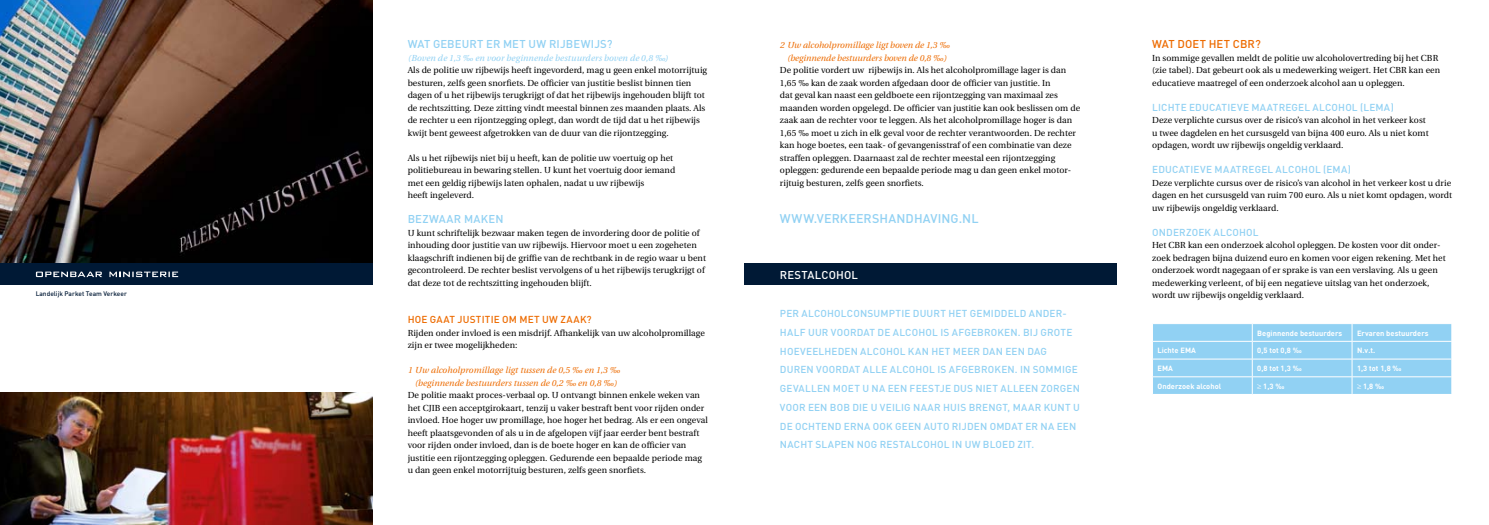
<style>
.page{position:relative;width:1489px;height:525px;background:#fff}
.page>*{position:absolute;margin:0;border:0;box-sizing:border-box;transform-origin:0 0}
.t1{font:500 12.5px "DIN";letter-spacing:.005em;color:#91d1f3}
.t2{font:500 11.25px "DIN";letter-spacing:.015em;color:#91d1f3}
.t3{font:500 11.25px "DIN";letter-spacing:.01em;color:#ed6b00}
.t4{font:500 11.25px "DIN";letter-spacing:.02em;color:#fff}
.t5{font:500 10px/18.8px "DIN";letter-spacing:.015em;color:#91d1f3}
.t6{font:500 10px "DIN";letter-spacing:.025em;color:#ed6b00}
.t7{font:8.75px/12.5px "Utopia";letter-spacing:.005em;color:#000}
.t8{font:italic 8.75px/12.5px "Utopia";color:#ed6b00;text-align:center}
.t9{font:italic 8.75px "Utopia";letter-spacing:.015em;color:#91d1f3}
.t10{font:700 7.5px "DIN";letter-spacing:.005em;color:#fff}
.t11{font:500 6.5px "DIN";letter-spacing:-.005em;color:#001935}
</style>
<div class="page">
<svg style="left:1152px;top:323px;width:300px;height:71px;background:#9bd5f4"></svg>
<div style="left:744px;top:263px;width:372px;height:22px;background:#001935"></div>
<img style="left:0;top:0;width:372px;height:263px">
<div style="left:0;top:263px;width:372px;height:22px;background:#001935"></div>
<svg style="left:36px;top:271px;width:66px;height:6px"></svg>
<svg style="left:109px;top:271px;width:69px;height:6px"></svg>
<img style="left:0;top:392px;width:372px;height:132px">
<p class="t11" style="left:36px;top:289px;width:93px">LANDELIJK PARKET TEAM VERKEER</p>
<p class="t2" style="left:407px;top:36px;width:206px">WAT GEBEURT ER MET UW RIJBEWIJS?</p>
<p class="t9" style="left:407px;top:53px;width:262px">(Boven de 1,3 ‰ en voor beginnende bestuurders boven de 0,8 ‰)</p>
<p class="t7" style="left:407px;top:64px;width:301px">Als de politie uw rijbewijs heeft ingevorderd, mag u geen enkel motorrijtuig besturen, zelfs geen snorfiets. De officier van justitie beslist binnen tien dagen of u het rijbewijs terugkrijgt of dat het rijbewijs ingehouden blijft tot de rechtszitting. Deze zitting vindt meestal binnen zes maanden plaats. Als de rechter u een rijontzegging oplegt, dan wordt de tijd dat u het rijbewijs kwijt bent geweest afgetrokken van de duur van die rijontzegging.</p>
<p class="t7" style="left:407px;top:151px;width:269px">Als u het rijbewijs niet bij u heeft, kan de politie uw voertuig op het politiebureau in bewaring stellen. U kunt het voertuig door iemand met een geldig rijbewijs laten ophalen, nadat u uw rijbewijs<br>heeft ingeleverd.</p>
<p class="t2" style="left:407px;top:211px;width:97px">BEZWAAR MAKEN</p>
<p class="t7" style="left:407px;top:226px;width:300px">U kunt schriftelijk bezwaar maken tegen de invordering door de politie of inhouding door justitie van uw rijbewijs. Hiervoor moet u een zogeheten klaagschrift indienen bij de griffie van de rechtbank in de regio waar u bent gecontroleerd. De rechter beslist vervolgens of u het rijbewijs terugkrijgt of dat deze tot de rechtszitting ingehouden blijft.</p>
<p class="t6" style="left:407px;top:313px;width:185px">HOE GAAT JUSTITIE OM MET UW ZAAK?</p>
<p class="t7" style="left:407px;top:326px;width:299px">Rijden onder invloed is een misdrijf. Afhankelijk van uw alcoholpromillage zijn er twee mogelijkheden:</p>
<p class="t8" style="left:407px;top:364px;width:214px">1 Uw alcoholpromillage ligt tussen de 0,5 ‰ en 1,3 ‰ (beginnende bestuurders tussen de 0,2 ‰ en 0,8 ‰)</p>
<p class="t7" style="left:407px;top:389px;width:302px">De politie maakt proces-verbaal op. U ontvangt binnen enkele weken van het CJIB een acceptgirokaart, tenzij u vaker bestraft bent voor rijden onder invloed. Hoe hoger uw promillage, hoe hoger het bedrag. Als er een ongeval heeft plaatsgevonden of als u in de afgelopen vijf jaar eerder bent bestraft voor rijden onder invloed, dan is de boete hoger en kan de officier van justitie een rijontzegging opleggen. Gedurende een bepaalde periode mag u dan geen enkel motorrijtuig besturen, zelfs geen snorfiets.</p>
<p class="t8" style="left:780px;top:39px;width:171px">2 Uw alcoholpromillage ligt boven de 1,3 ‰ (beginnende bestuurders boven de 0,8 ‰)</p>
<p class="t7" style="left:780px;top:64px;width:302px">De politie vordert uw rijbewijs in. Als het alcoholpromillage lager is dan 1,65 ‰ kan de zaak worden afgedaan door de officier van justitie. In<br>dat geval kan naast een geldboete een rijontzegging van maximaal zes maanden worden opgelegd. De officier van justitie kan ook beslissen om de zaak aan de rechter voor te leggen. Als het alcoholpromillage hoger is dan 1,65 ‰ moet u zich in elk geval voor de rechter verantwoorden. De rechter kan hoge boetes, een taak- of gevangenisstraf of een combinatie van deze straffen opleggen. Daarnaast zal de rechter meestal een rijontzegging opleggen: gedurende een bepaalde periode mag u dan geen enkel motor&shy;rijtuig besturen, zelfs geen snorfiets.</p>
<h1 class="t1" style="left:780px;top:210px;width:13px">WWW</h1>
<h1 class="t1" style="left:813px;top:210px;width:163px">.VERKEERSHANDHAVING.NL</h1>
<p class="t4" style="left:780px;top:267px;width:77px">RESTALCOH OL</p>
<p class="t5" style="left:780px;top:303px;width:301px">PER ALCOHOLCONSUMPTIE DUURT H ET GEMIDDELD ANDER-HALF UUR VOORDAT DE ALCOHOL IS AFGEBROKEN. BIJ GROTE HOEVEELH EDEN ALCOHOL KAN H ET MEER DAN EEN DAG DUREN VOORDAT ALLE ALCOHOL IS AFGEBROKEN. I N SOMMIGE GEVALLEN MOET U NA EEN FEESTJE DUS NIET ALLEEN ZORGEN VOOR EEN BOB</p>
<p class="t5" style="left:780px;top:397px;width:301px;text-indent:72px">DIE U VEILIG NAAR H UIS BRENGT, MAAR KUNT U<br>DE OCHTEND ERNA OOK GEEN AUTO RIJDEN OMDAT ER NA EEN<br>NACHT SLAPEN NOG RESTALCOHOL IN UW BLOED ZIT.</p>
<p class="t3" style="left:1152px;top:36px;width:110px">WAT DOET H ET CBR?</p>
<p class="t7" style="left:1152px;top:51px;width:289px">In sommige gevallen meldt de politie uw alcoholovertreding bij het CBR (zie tabel). Dat gebeurt ook als u medewerking weigert. Het CBR kan een educatieve maatregel of een onderzoek alcohol aan u opleggen.</p>
<p class="t5" style="left:1152px;top:97px;width:168px">LICHTE EDUCATIEVE MAATREGEL ALC</p>
<p class="t5" style="left:1331px;top:97px;width:46px">OHOL (LEMA</p>
<p class="t5" style="left:1390px;top:97px;width:5px">)</p>
<p class="t7" style="left:1152px;top:114px;width:278px">Deze verplichte cursus over de risico’s van alcohol in het verkeer kost u twee dagdelen en het cursusgeld van bijna 400 euro. Als u niet komt opdagen, wordt uw rijbewijs ongeldig verklaard.</p>
<p class="t5" style="left:1152px;top:160px;width:131px">EDUCATIEVE MAATREGEL ALC</p>
<p class="t5" style="left:1294px;top:160px;width:40px">OHOL (EMA</p>
<p class="t5" style="left:1347px;top:160px;width:5px">)</p>
<p class="t7" style="left:1152px;top:176px;width:301px;text-align:justify">Deze verplichte cursus over de risico’s van alcohol in het verkeer kost u drie dagen en het cursusgeld van ruim 700 euro. Als u niet komt opdagen, wordt uw rijbewijs ongeldig verklaard.</p>
<p class="t5" style="left:1152px;top:222px;width:105px">ONDERZOEK ALCOHOL</p>
<p class="t7" style="left:1152px;top:239px;width:295px">Het CBR kan een onderzoek alcohol opleggen. De kosten voor dit onder&shy;zoek bedragen bijna duizend euro en komen voor eigen rekening. Met het onderzoek wordt nagegaan of er sprake is van een verslaving. Als u geen medewerking verleent, of bij een negatieve uitslag van het onderzoek, wordt uw rijbewijs ongeldig verklaard.</p>
<p class="t10" style="left:1257px;top:327px;width:86px">Beginnende bestuurders</p>
<p class="t10" style="left:1356px;top:327px;width:73px">Ervaren bestuurders</p>
<p class="t10" style="left:1157px;top:345px;width:40px">Lichte EMA</p>
<p class="t10" style="left:1257px;top:345px;width:46px">0,5 tot 0,8 ‰</p>
<p class="t10" style="left:1356px;top:345px;width:20px">N.v.t.</p>
<p class="t10" style="left:1157px;top:363px;width:17px">EMA</p>
<p class="t10" style="left:1257px;top:363px;width:46px">0,8 tot 1,3 ‰</p>
<p class="t10" style="left:1356px;top:363px;width:46px">1,3 tot 1,8 ‰</p>
<p class="t10" style="left:1157px;top:381px;width:65px">Onderzoek alcohol</p>
<p class="t10" style="left:1257px;top:381px;width:29px">≥ 1,3 ‰</p>
<p class="t10" style="left:1356px;top:381px;width:29px">≥ 1,8 ‰</p>
</div>
